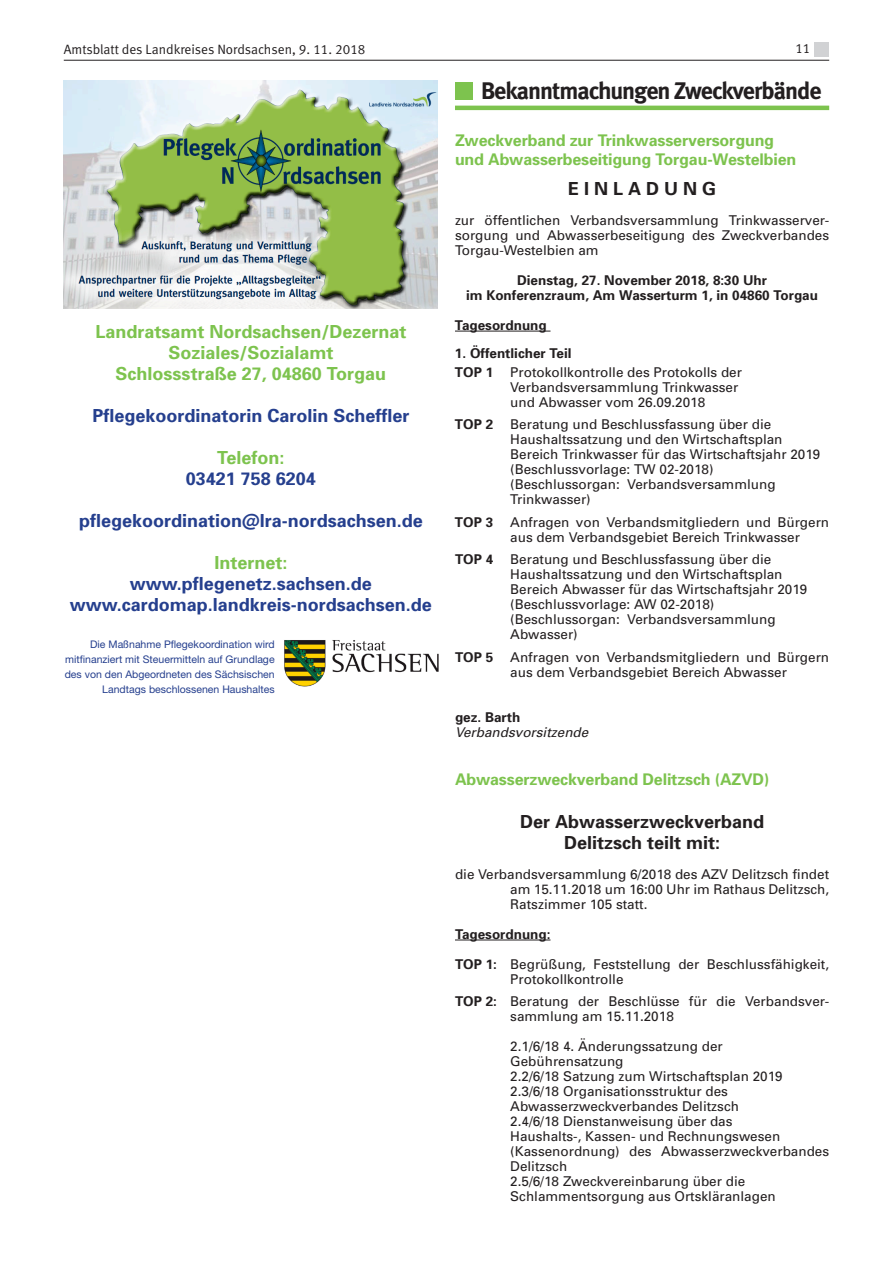
<style>
.page{position:relative;width:893px;height:1263px;background:#fff}
.page>*{position:absolute;margin:0;border:0;box-sizing:border-box;transform-origin:0 0}
.t1{font:24px "Meta Bold LF";letter-spacing:-.04em;color:#231f20}
.t2{font:700 18px/21px "Univers";color:#253f8e;text-align:center}
.t3{font:700 18px/21px "Univers";color:#7dc34e;text-align:center}
.t4{font:700 18px/21px "Univers";color:#231f20;text-align:center}
.t5{font:700 16.05px/19.2px "Univers";letter-spacing:-.01em;color:#7dc34e}
.t6{font:13.5px/15px "Univers";color:#231f20}
.t7{font:700 13.5px/15px "Univers";color:#231f20;text-align:center}
.t8{font:13.5px "Meta Normal LF";color:#231f20}
.t9{font:italic 13.5px "Univers";color:#231f20}
.t10{font:10.5px/15px "Helvetica Neue";color:#253f8e;text-align:right}
.s1{font-weight:700}
</style>
<div class="page">
<hr style="left:64px;top:60px;width:765px;height:1px;background:#231f20">
<div style="left:814px;top:43px;width:15px;height:14px;background:#d1d2d4"></div>
<img style="left:64px;top:81px;width:374px;height:227px">
<img style="left:284px;top:640px;width:155px;height:47px">
<hr style="left:455px;top:106px;width:374px;height:4px;background:#7dc34e">
<div style="left:455px;top:83px;width:17px;height:17px;background:#7dc34e"></div>
<hr style="left:455px;top:331px;width:95px;height:1px;background:#231f20">
<hr style="left:455px;top:940px;width:95px;height:1px;background:#231f20">
<p class="t8" style="left:64px;top:41px;width:303px">Amtsblatt des Landkreises Nordsachsen, 9. 11. 2018</p>
<p class="t8" style="left:795px;top:41px;width:17px">11</p>
<h1 class="t1" style="left:481px;top:77px;width:342px">Bekanntmachungen Zweckverbände</h1>
<h2 class="t3" style="left:95px;top:320px;width:313px">Landratsamt Nordsachsen/Dezernat<br>Soziales/Sozialamt<br>Schlossstraße 27, 04860 Torgau</h2>
<h2 class="t2" style="left:92px;top:404px;width:319px">Pflegekoordinatorin Carolin Scheffler</h2>
<h2 class="t3" style="left:217px;top:446px;width:69px">Telefon:</h2>
<h2 class="t2" style="left:186px;top:467px;width:132px">03421 758 6204</h2>
<h2 class="t2" style="left:79px;top:509px;width:345px">pflegekoordination@lra-nordsachsen.de</h2>
<h2 class="t3" style="left:214px;top:551px;width:75px">Internet:</h2>
<h2 class="t2" style="left:70px;top:572px;width:364px">www.pflegenetz.sachsen.de www.cardomap.landkreis-nordsachsen.de</h2>
<p class="t10" style="left:65px;top:636px;width:211px">Die Maßnahme Pflegekoordination wird mitfinanziert mit Steuermitteln auf Grundlage des von den Abgeordneten des Sächsischen Landtags beschlossenen Haushaltes</p>
<p class="t5" style="left:455px;top:130px;width:343px">Zweckverband zur Trinkwasserversorgung und Abwasserbeseitigung Torgau-Westelbien</p>
<h2 class="t4" style="left:568px;top:177px;width:150px">E I N L A D U N G</h2>
<p class="t6" style="left:455px;top:212px;width:376px;text-align:justify">zur öffentlichen Verbandsversammlung Trinkwasserver&shy;sorgung und Abwasserbeseitigung des Zweckverbandes Torgau-Westelbien am</p>
<p class="t7" style="left:466px;top:272px;width:353px">Dienstag, 27. November 2018, 8:30 Uhr<br>im Konferenzraum, Am Wasserturm 1, in 04860 Torgau</p>
<p class="t7" style="left:455px;top:317px;width:93px">Tagesordnung</p>
<p class="t7" style="left:455px;top:343px;width:118px;line-height:19.2px;text-align:left">1. Öffentlicher Teil<br>TOP 1</p>
<p class="t6" style="left:510px;top:364px;width:233px">Protokollkontrolle des Protokolls der<br>Verbandsversammlung Trinkwasser und Abwasser vom 26.09.2018</p>
<p class="t7" style="left:455px;top:416px;width:40px">TOP 2</p>
<p class="t6" style="left:510px;top:417px;width:312px">Beratung und Beschlussfassung über die Haushaltssatzung und den Wirtschaftsplan Bereich Trinkwasser für das Wirtschaftsjahr 2019 (Beschlussvorlage: TW 02-2018) (Beschlussorgan: Verbandsversammlung Trinkwasser)</p>
<p class="t7" style="left:455px;top:514px;width:40px">TOP 3</p>
<p class="t6" style="left:510px;top:514px;width:320px">Anfragen von Verbandsmitgliedern und Bürgern aus dem Verbandsgebiet Bereich Trinkwasser</p>
<p class="t7" style="left:455px;top:551px;width:40px">TOP 4</p>
<p class="t6" style="left:510px;top:552px;width:299px">Beratung und Beschlussfassung über die Haushaltssatzung und den Wirtschaftsplan Bereich Abwasser für das Wirtschaftsjahr 2019 (Beschlussvorlage: AW 02-2018) (Beschlussorgan: Verbandsversammlung Abwasser)</p>
<p class="t7" style="left:455px;top:649px;width:40px">TOP 5</p>
<p class="t6" style="left:510px;top:649px;width:320px">Anfragen von Verbandsmitgliedern und Bürgern aus dem Verbandsgebiet Bereich Abwasser</p>
<p class="t7" style="left:455px;top:709px;width:67px">gez. Barth</p>
<p class="t9" style="left:455px;top:724px;width:135px">Verbandsvorsitzende</p>
<p class="t5" style="left:455px;top:769px;width:316px">Abwasserzweckverband Delitzsch (AZVD)</p>
<h2 class="t4" style="left:520px;top:810px;width:246px">Der Abwasserzweckverband<br>Delitzsch teilt mit:</h2>
<p class="t6" style="left:510px;top:866px;width:320px;text-align:justify;text-indent:-55px">die Verbandsversammlung 6/2018 des AZV Delitzsch findet am 15.11.2018 um 16:00 Uhr im Rathaus Delitzsch, Ratszimmer 105 statt.</p>
<p class="t7" style="left:455px;top:926px;width:97px">Tagesordnung:</p>
<p class="t6" style="left:510px;top:956px;width:320px;text-indent:-55px"><span class="s1">TOP 1:</span> Begrüßung, Feststellung der Beschlussfähigkeit,<br>Protokollkontrolle</p>
<p class="t6" style="left:510px;top:994px;width:320px;text-indent:-55px"><span class="s1">TOP 2:</span> Beratung der Beschlüsse für die Verbandsver&shy;sammlung am 15.11.2018</p>
<p class="t6" style="left:510px;top:1039px;width:320px">2.1/6/18 4. Änderungssatzung der Gebührensatzung<br>2.2/6/18 Satzung zum Wirtschaftsplan 2019<br>2.3/6/18 Organisationsstruktur des Abwasserzweckverbandes Delitzsch<br>2.4/6/18 Dienstanweisung über das<br>Haushalts-, Kassen- und Rechnungswesen (Kassenordnung) des Abwasserzweckverbandes Delitzsch<br>2.5/6/18 Zweckvereinbarung über die Schlammentsorgung aus Ortskläranlagen</p>
</div>
